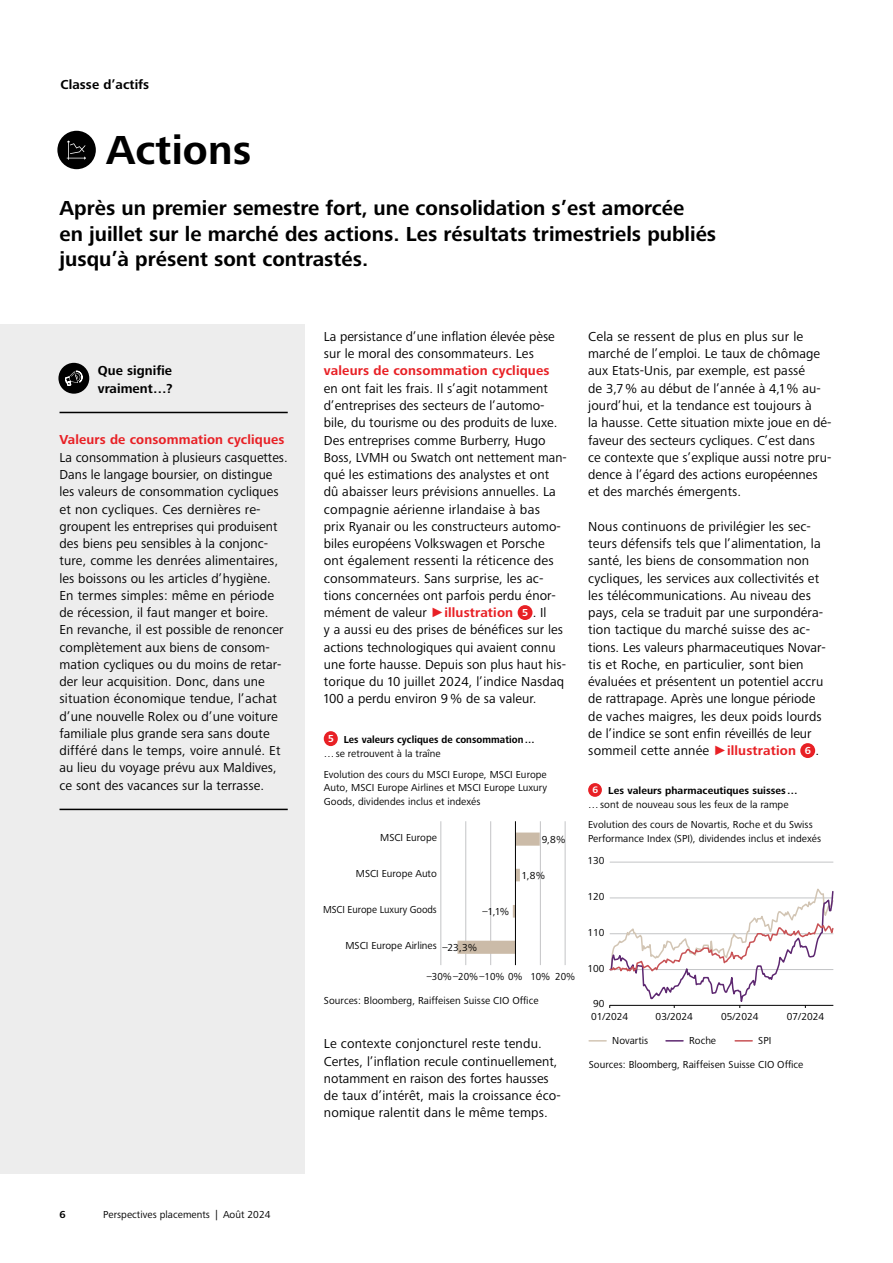
<style>
.page{position:relative;width:893px;height:1263px;background:#fff}
.page>*{position:absolute;margin:0;border:0;box-sizing:border-box;transform-origin:0 0}
.t1{font:700 42px "Frutiger Next LTW1 G";letter-spacing:.005em;color:#000}
.t2{font:700 21px/25.5px "Frutiger Next LTW1 G";color:#000}
.t3{font:13.5px/17.2px "Frutiger Next LTW1 G";letter-spacing:.005em;color:#000}
.t4{font:700 13.5px "Frutiger Next LTW1 G";letter-spacing:.01em;color:#e82025}
.t5{font:700 13.5px/17.2px "Frutiger Next LTW1 G";letter-spacing:.005em;color:#000}
.t6{font:10.5px/13.5px "Frutiger Next LTW1 G";letter-spacing:.005em;color:#000}
.t7{font:10.5px "Frutiger Next LTW1 G";color:#020202}
.t8{font:700 10.5px/13.5px "Frutiger Next LTW1 G";letter-spacing:.005em;color:#000;scale:.94 1}
.t9{font:10.5px "Frutiger Next LTW1 G";color:#020202;scale:.96 1}
.t10{font:10.5px "Frutiger Next LTW1 G";letter-spacing:.005em;color:#000;scale:.96 1}
.t11{font:700 10.5px "Frutiger Next LTW1 G";letter-spacing:.005em;color:#000}
.s1{font-family:"Arial";color:#e82025}
.s2{font-weight:700;color:#e82025}
.s3{font-weight:700;font-size:10.5px;color:#fff}
.s4{color:#fff}
.s5{font-weight:400}
.s6{font-weight:700;font-size:9.75px;color:#fff}
.s7{font-weight:700}
</style>
<div class="page">
<div style="left:518px;top:605px;width:14px;height:15px;background:#e82025;border-radius:50%"></div>
<div style="left:800px;top:743px;width:15px;height:15px;background:#e82025;border-radius:50%"></div>
<div style="left:588px;top:783px;width:14px;height:14px;background:#e82025;border-radius:50%"></div>
<svg style="left:589px;top:1040px;width:17px;height:1px"></svg>
<svg style="left:666px;top:1040px;width:17px;height:1px"></svg>
<svg style="left:735px;top:1040px;width:17px;height:1px"></svg>
<hr style="left:610px;top:862px;width:223px;height:1px;background:#c3c4c6">
<svg style="left:609px;top:888px;width:224px;height:120px"></svg>
<div style="left:324px;top:731px;width:14px;height:15px;background:#e82025;border-radius:50%"></div>
<hr style="left:441px;top:821px;width:1px;height:144px;background:#c3c4c6">
<hr style="left:465px;top:821px;width:1px;height:144px;background:#c3c4c6">
<hr style="left:490px;top:821px;width:1px;height:144px;background:#c3c4c6">
<hr style="left:540px;top:821px;width:1px;height:144px;background:#c3c4c6">
<hr style="left:565px;top:821px;width:1px;height:144px;background:#c3c4c6">
<svg style="left:458px;top:832px;width:82px;height:122px"></svg>
<hr style="left:515px;top:821px;width:1px;height:144px;background:#000">
<div style="left:0;top:324px;width:305px;height:850px;background:#ededed"></div>
<div style="left:58px;top:363px;width:31px;height:31px;background:#000;border-radius:50%"></div>
<svg style="left:65px;top:371px;width:17px;height:15px"></svg>
<hr style="left:60px;top:412px;width:228px;height:1px;background:#000">
<hr style="left:60px;top:809px;width:228px;height:1px;background:#000">
<div style="left:57px;top:131px;width:39px;height:38px;background:#000;border-radius:50%"></div>
<svg style="left:67px;top:141px;width:19px;height:19px"></svg>
<p class="t5" style="left:61px;top:77px;width:90px">Classe d’actifs</p>
<h1 class="t1" style="left:106px;top:126px;width:147px">Actions</h1>
<h2 class="t2" style="left:60px;top:196px;width:658px">Après un premier semestre fort, une consolidation s’est amorcée<br>en juillet sur le marché des actions. Les résultats trimestriels publiés jusqu’à présent sont contrastés.</h2>
<p class="t5" style="left:98px;top:363px;width:76px">Que signifie vraiment…?</p>
<p class="t4" style="left:60px;top:432px;width:226px">Valeurs de consommation cycliques</p>
<p class="t3" style="left:60px;top:449px;width:230px">La consommation à plusieurs casquettes.<br>Dans le langage boursier, on distingue les valeurs de consommation cycliques et non cycliques. Ces dernières re&shy;groupent les entreprises qui produisent des biens peu sensibles à la conjonc&shy;ture, comme les denrées alimentaires, les boissons ou les articles d’hygiène.<br>En termes simples: même en période de récession, il faut manger et boire.<br>En revanche, il est possible de renoncer complètement aux biens de consom&shy;mation cycliques ou du moins de retar&shy;der leur acquisition. Donc, dans une situation économique tendue, l’achat d’une nouvelle Rolex ou d’une voiture familiale plus grande sera sans doute différé dans le temps, voire annulé. Et au lieu du voyage prévu aux Maldives, ce sont des vacances sur la terrasse.</p>
<p class="t11" style="left:60px;top:1209px;width:8px">6</p>
<p class="t6" style="left:103px;top:1208px;width:169px">Perspectives placements | Août 2024</p>
<p class="t3" style="left:324px;top:328px;width:232px">La persistance d’une inflation élevée pèse sur le moral des consommateurs. Les</p>
<p class="t4" style="left:324px;top:363px;width:227px">valeurs de consommation cycliques</p>
<p class="t3" style="left:324px;top:380px;width:244px">en ont fait les frais. Il s’agit notamment d’entreprises des secteurs de l’automo-- bile, du tourisme ou des produits de luxe.<br>Des entreprises comme Burberry, Hugo Boss, LVMH ou Swatch ont nettement man-- qué les estimations des analystes et ont dû abaisser leurs prévisions annuelles. La compagnie aérienne irlandaise à bas<br>prix Ryanair ou les constructeurs automo&shy;biles européens Volkswagen et Porsche ont également ressenti la réticence des consommateurs. Sans surprise, les ac-- tions concernées ont parfois perdu énor&shy;mément de valeur <span class="s1">►</span><span class="s2">illustration</span> <span class="s3">5</span> . Il<br>y a aussi eu des prises de bénéfices sur les actions technologiques qui avaient connu une forte hausse. Depuis son plus haut his&shy;torique du 10 juillet 2024, l’indice Nasdaq 100 a perdu environ 9% de sa valeur.</p>
<p class="t8" style="left:324px;top:733px;width:226px;text-indent:4px"><span class="s4">5</span> Les valeurs cycliques de consommation… <span class="s5">…se retrouvent à la traîne</span></p>
<p class="t6" style="left:324px;top:768px;width:225px;text-align:justify">Evolution des cours du MSCI Europe, MSCI Europe Auto, MSCI Europe Airlines et MSCI Europe Luxury Goods, dividendes inclus et indexés</p>
<p class="t7" style="left:380px;top:831px;width:58px">MSCI Europe</p>
<p class="t7" style="left:356px;top:868px;width:82px">MSCI Europe Auto</p>
<p class="t9" style="left:323px;top:903px;width:120px">MSCI Europe Luxury Goods</p>
<p class="t6" style="left:483px;top:905px;width:28px">–1,1%</p>
<p class="t7" style="left:345px;top:939px;width:93px">MSCI Europe Airlines</p>
<p class="t6" style="left:442px;top:941px;width:36px">–23,3%</p>
<p class="t6" style="left:542px;top:832px;width:25px">9,8%</p>
<p class="t6" style="left:521px;top:869px;width:25px">1,8%</p>
<p class="t10" style="left:427px;top:970px;width:156px">–30%–20%–10% 0% 10% 20%</p>
<p class="t6" style="left:324px;top:994px;width:216px">Sources: Bloomberg, Raiffeisen Suisse CIO Office</p>
<p class="t3" style="left:324px;top:1035px;width:239px">Le contexte conjoncturel reste tendu.<br>Certes, l’inflation recule continuellement, notamment en raison des fortes hausses de taux d’intérêt, mais la croissance éco&shy;nomique ralentit dans le même temps.</p>
<p class="t3" style="left:588px;top:328px;width:245px">Cela se ressent de plus en plus sur le marché de l’emploi. Le taux de chômage aux Etats-Unis, par exemple, est passé<br>de 3,7% au début de l’année à 4,1% au&shy;jourd’hui, et la tendance est toujours à<br>la hausse. Cette situation mixte joue en dé-- faveur des secteurs cycliques. C’est dans<br>ce contexte que s’explique aussi notre pru&shy;dence à l’égard des actions européennes et des marchés émergents.</p>
<p class="t3" style="left:588px;top:518px;width:239px">Nous continuons de privilégier les sec&shy;teurs défensifs tels que l’alimentation, la santé, les biens de consommation non cycliques, les services aux collectivités et les télécommunications. Au niveau des pays, cela se traduit par une surpondéra&shy;tion tactique du marché suisse des ac-- tions. Les valeurs pharmaceutiques Novar&shy;tis et Roche, en particulier, sont bien évaluées et présentent un potentiel accru de rattrapage. Après une longue période de vaches maigres, les deux poids lourds de l’indice se sont enfin réveillés de leur sommeil cette année <span class="s1">►</span><span class="s2">illustration</span> <span class="s3">6</span> .</p>
<p class="t6" style="left:588px;top:784px;width:211px;text-indent:4px"><span class="s6">6</span> <span class="s7">Les valeurs pharmaceutiques suisses… </span>…sont de nouveau sous les feux de la rampe</p>
<p class="t6" style="left:588px;top:818px;width:234px">Evolution des cours de Novartis, Roche et du Swiss<br>Performance Index (SPI), dividendes inclus et indexés</p>
<p class="t7" style="left:588px;top:855px;width:19px">130</p>
<p class="t7" style="left:588px;top:890px;width:19px">120</p>
<p class="t7" style="left:588px;top:926px;width:19px">110</p>
<p class="t7" style="left:588px;top:962px;width:19px">100</p>
<p class="t7" style="left:593px;top:998px;width:13px">90</p>
<p class="t6" style="left:591px;top:1010px;width:39px">01/2024</p>
<p class="t6" style="left:656px;top:1010px;width:39px">03/2024</p>
<p class="t6" style="left:721px;top:1010px;width:39px">05/2024</p>
<p class="t6" style="left:787px;top:1010px;width:39px">07/2024</p>
<p class="t6" style="left:589px;top:1058px;width:216px">Sources: Bloomberg, Raiffeisen Suisse CIO Office</p>
<p class="t7" style="left:612px;top:1035px;width:37px">Novartis</p>
<p class="t7" style="left:689px;top:1035px;width:29px">Roche</p>
<p class="t7" style="left:758px;top:1035px;width:15px">SPI</p>
</div>
